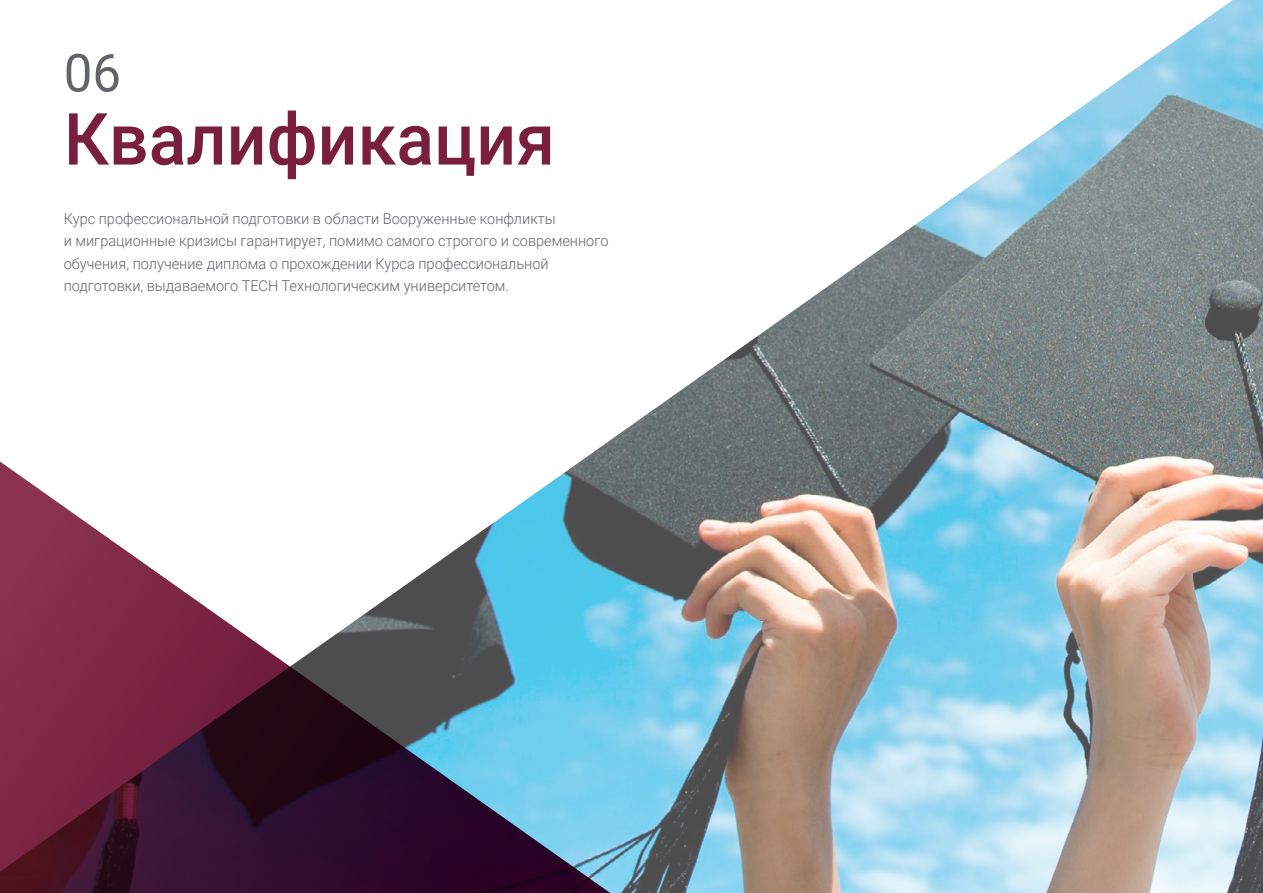
<style>
.page{position:relative;width:1263px;height:893px;background:#fff}
.page>*{position:absolute;margin:0;border:0;box-sizing:border-box;transform-origin:0 0}
.t1{font:500 72px "Roboto";color:#791e3c}
.t2{font:52.5px "Roboto";color:#61646a}
.t3{font:300 15px/22.5px "Roboto";color:#61646a}
</style>
<div class="page">
<img style="left:602px;top:0;width:661px;height:893px">
<svg style="left:0;top:446px;width:640px;height:447px"></svg>
<h2 class="t2" style="left:64px;top:36px;width:59px">06</h2>
<h1 class="t1" style="left:64px;top:89px;width:493px">Квалификация</h1>
<p class="t3" style="left:64px;top:207px;width:546px">Курс профессиональной подготовки в области Вооруженные конфликты<br>и миграционные кризисы гарантирует, помимо самого строгого и современного обучения, получение диплома о прохождении Курса профессиональной подготовки, выдаваемого TECH Технологическим университетом.</p>
</div>
